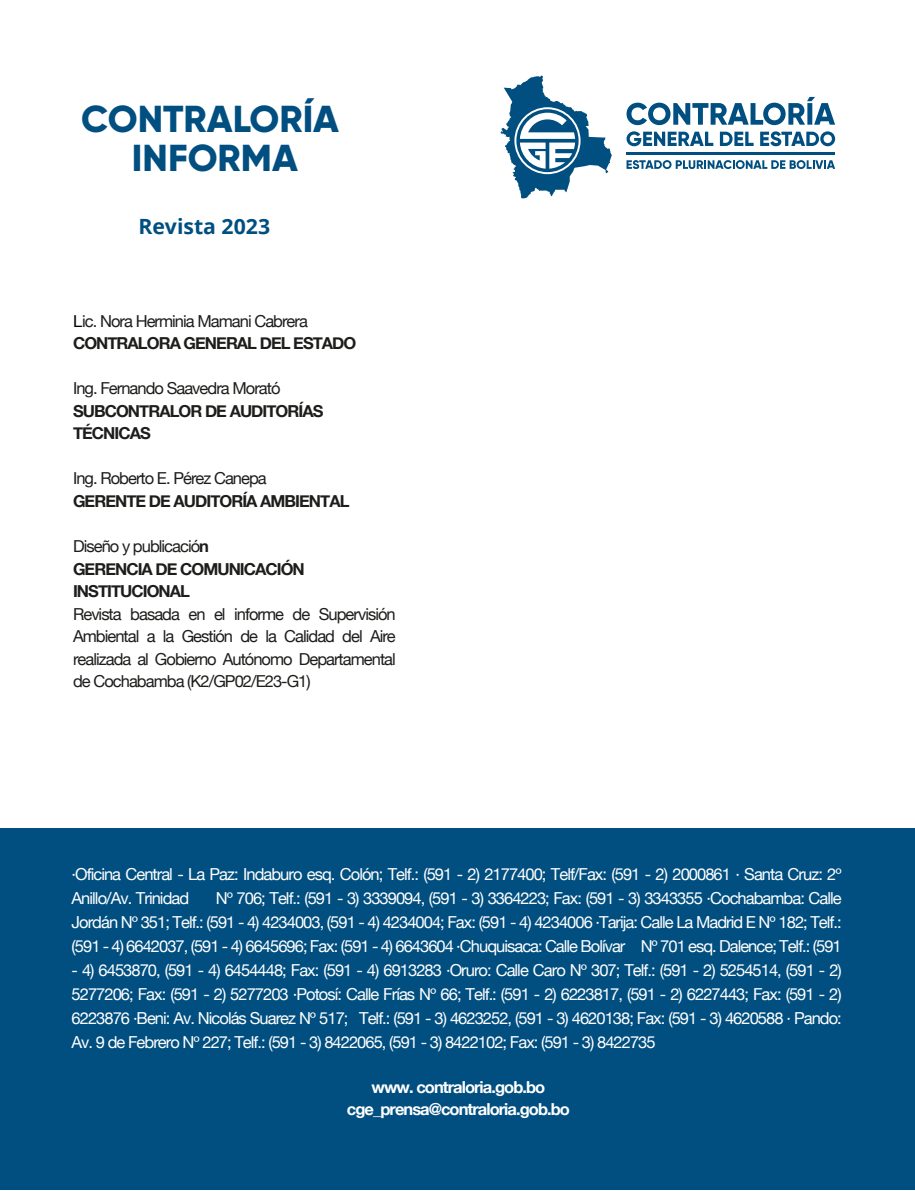
<style>
.page{position:relative;width:915px;height:1191px;background:#fff}
.page>*{position:absolute;margin:0;border:0;box-sizing:border-box;transform-origin:0 0}
.t1{font:800 37.5px/39px "Gilroy";color:#004f80;text-align:center}
.t2{font:700 21px "Open Sans";color:#004f80}
.t3{font:16.5px/24px "Helvetica Neue";letter-spacing:-.06em;color:#fff;text-align:justify}
.t4{font:16.5px/22.5px "Helvetica Neue";letter-spacing:-.06em;color:#1d1d1b}
.t5{font:700 16.5px/22.5px "Helvetica Neue";letter-spacing:-.06em;color:#1d1d1b}
.t6{font:700 16.5px/22.5px "Helvetica Neue";letter-spacing:-.06em;color:#fff;text-align:center}
.s1{color:#000}
.s2{font-weight:700}
.s3{font-weight:400}
</style>
<div class="page">
<div style="left:0;top:828px;width:914px;height:362px;background:#004f80"></div>
<svg style="left:500px;top:76px;width:111px;height:122px"></svg>
<svg style="left:626px;top:97px;width:208px;height:28px"></svg>
<svg style="left:626px;top:131px;width:87px;height:15px"></svg>
<svg style="left:719px;top:132px;width:34px;height:14px"></svg>
<svg style="left:760px;top:131px;width:74px;height:15px"></svg>
<svg style="left:626px;top:160px;width:208px;height:9px"></svg>
<hr style="left:626px;top:152px;width:208px;height:3px;background:#004f80">
<h1 class="t1" style="left:81px;top:99px;width:259px">CONTRALORÍA<br>INFORMA</h1>
<p class="t2" style="left:138px;top:212px;width:133px">Revista 2023</p>
<p class="t4" style="left:73px;top:309px;width:285px"><span class="s1">L</span>ic. Nora Herminia Mamani Cabrera<br><span class="s2">CONTRALORA GENERAL DEL ESTADO</span></p>
<p class="t4" style="left:73px;top:377px;width:209px">Ing. Fernando Saavedra Morató</p>
<p class="t5" style="left:73px;top:399px;width:252px">SUBCONTRALOR DE AUDITORÍAS<br>TÉCNICAS</p>
<p class="t4" style="left:73px;top:467px;width:195px">Ing. Roberto E. Pérez Canepa</p>
<p class="t5" style="left:73px;top:489px;width:278px">GERENTE DE AUDITORÍA AMBIENTAL</p>
<p class="t5" style="left:73px;top:534px;width:233px"><span class="s3">Diseño y publicació</span>n<br>GERENCIA DE COMUNICACIÓN<br>INSTITUCIONAL</p>
<p class="t4" style="left:73px;top:602px;width:324px;text-align:justify">Revista basada en el informe de Supervisión Ambiental a la Gestión de la Calidad del Aire realizada al Gobierno Autónomo Departamental de Cochabamba (K2/GP02/E23-G1)</p>
<p class="t3" style="left:72px;top:861px;width:771px">·Oficina Central - La Paz: Indaburo esq. Colón; Telf.: (591 - 2) 2177400; Telf/Fax: (591 - 2) 2000861 · Santa Cruz: 2º<br>Anillo/Av. Trinidad</p>
<p class="t3" style="left:72px;top:885px;width:771px;text-indent:144px">Nº 706; Telf.: (591 - 3) 3339094, (591 - 3) 3364223; Fax: (591 - 3) 3343355 ·Cochabamba: Calle Jordán Nº 351; Telf.: (591 - 4) 4234003, (591 - 4) 4234004; Fax: (591 - 4) 4234006 ·Tarija: Calle La Madrid E Nº 182; Telf.: (591 - 4) 6642037, (591 - 4) 6645696; Fax: (591 - 4) 6643604 ·Chuquisaca: Calle Bolívar Nº 701 esq. Dalence; Telf.: (591</p>
<p class="t3" style="left:72px;top:957px;width:771px">- 4) 6453870, (591 - 4) 6454448; Fax: (591 - 4) 6913283 ·Oruro: Calle Caro Nº 307; Telf.: (591 - 2) 5254514, (591 - 2)<br>5277206; Fax: (591 - 2) 5277203 ·Potosí: Calle Frías Nº 66; Telf.: (591 - 2) 6223817, (591 - 2) 6227443; Fax: (591 - 2)<br>6223876 ·Beni: Av. Nicolás Suarez Nº 517; Telf.: (591 - 3) 4623252, (591 - 3) 4620138; Fax: (591 - 3) 4620588 · Pando:<br>Av. 9 de Febrero Nº 227; Telf.: (591 - 3) 8422065, (591 - 3) 8422102; Fax: (591 - 3) 8422735</p>
<p class="t6" style="left:347px;top:1075px;width:224px">www. contraloria.gob.bo cge_prensa@contraloria.gob.bo</p>
</div>
